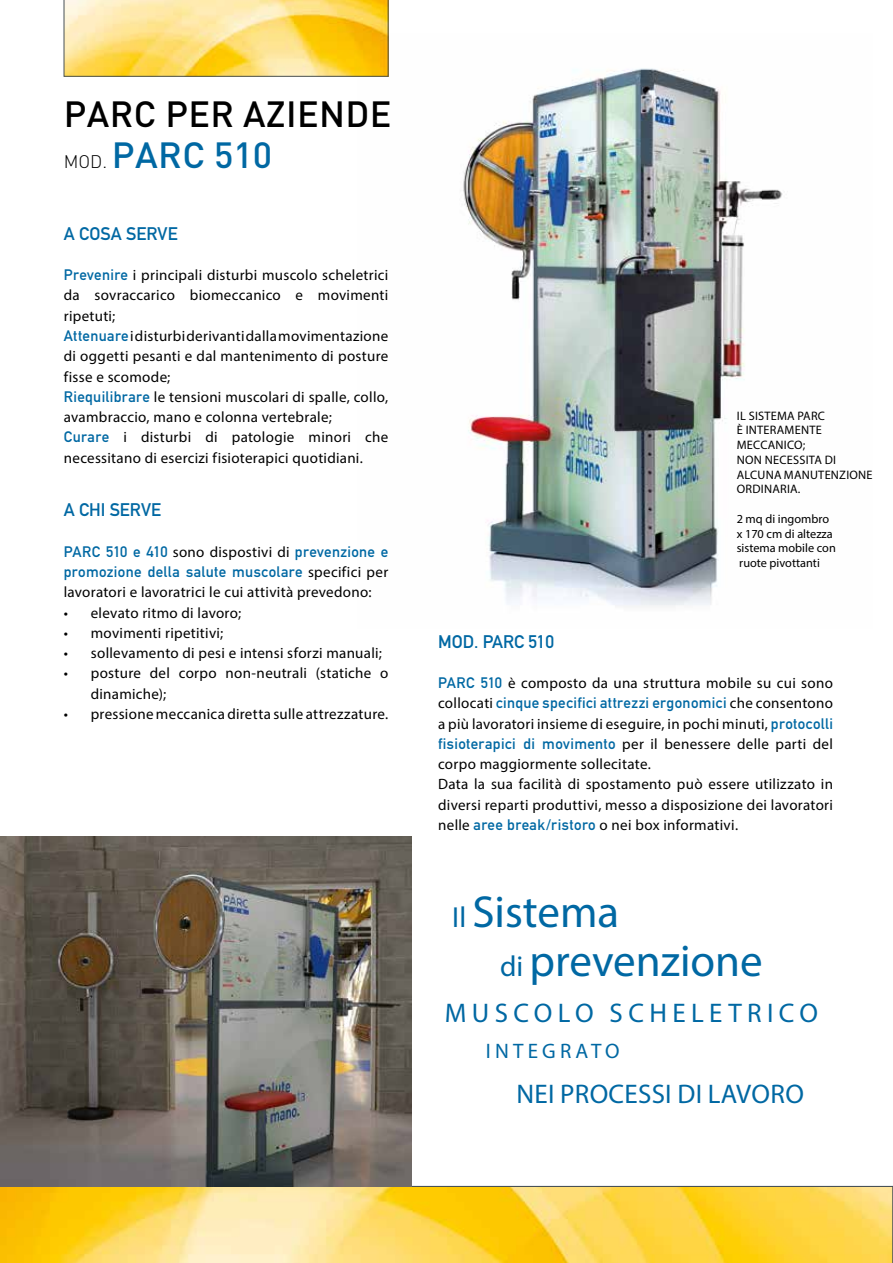
<style>
.page{position:relative;width:893px;height:1263px;background:#fff}
.page>*{position:absolute;margin:0;border:0;box-sizing:border-box;transform-origin:0 0}
.t1{font:45px "Myriad Pro";color:#0068a3}
.t2{font:500 36px "DIN Pro";letter-spacing:.01em;color:#000}
.t3{font:500 36px "DIN Pro";letter-spacing:.01em;color:#0068a3}
.t4{font:27px "Myriad Pro";letter-spacing:.01em;color:#0068a3}
.t5{font:27px "Myriad Pro";letter-spacing:.2em;color:#0068a3}
.t6{font:21px "Myriad Pro";letter-spacing:.2em;color:#0068a3}
.t7{font:700 18px "DIN Alternate";color:#0068a3}
.t8{font:15px/20.2px "Myriad Pro";letter-spacing:.02em;color:#000}
.t9{font:700 15px/20.2px "DIN Alternate";letter-spacing:.025em;color:#0068a3}
.t10{font:12.3px/14.7px "Myriad Pro";letter-spacing:.02em;color:#000}
.t11{font:12.3px/14.7px "Myriad Pro";color:#000}
.s1{font-weight:300;font-size:18px;color:#000}
.s2{font-family:"DIN Alternate";font-weight:700;color:#0068a3}
.s3{font-family:"Myriad Pro";font-weight:400;color:#000}
.s4{font-size:29.1px}
</style>
<div class="page">
<img style="left:388px;top:33px;width:395px;height:574px">
<svg style="left:0;top:1187px;width:892px;height:76px;background:#fdd64f"></svg>
<hr style="left:0;top:1186px;width:893px;height:1px;background:#485156">
<svg style="left:64px;top:0;width:324px;height:77px;background:#f9d86c"></svg>
<img style="left:0;top:836px;width:412px;height:350px">
<svg style="left:892px;top:1187px;width:1px;height:76px"></svg>
<h2 class="t2" style="left:64px;top:91px;width:329px">PARC PER AZIENDE</h2>
<h2 class="t3" style="left:64px;top:132px;width:210px"><span class="s1">MOD.</span> PARC 510</h2>
<p class="t7" style="left:64px;top:220px;width:115px">A COSA SERVE</p>
<p class="t8" style="left:64px;top:265px;width:326px"><span class="s2">Prevenire</span> i principali disturbi muscolo scheletrici da sovraccarico biomeccanico e movimenti ripetuti;<br><span class="s2">Attenuare</span> i disturbi derivanti dalla movimentazione di oggetti pesanti e dal mantenimento di posture fisse e scomode;<br><span class="s2">Riequilibrare</span> le tensioni muscolari di spalle, collo, avambraccio, mano e colonna vertebrale;<br><span class="s2">Curare</span> i disturbi di patologie minori che necessitano di esercizi fisioterapici quotidiani.</p>
<p class="t7" style="left:64px;top:496px;width:99px">A CHI SERVE</p>
<p class="t9" style="left:64px;top:540px;width:326px">PARC 510 e 410 <span class="s3">sono dispostivi di</span> prevenzione e promozione della salute muscolare <span class="s3">specifici per</span></p>
<p class="t8" style="left:64px;top:582px;width:309px">lavoratori e lavoratrici le cui attività prevedono:</p>
<p class="t8" style="left:64px;top:602px;width:179px">• elevato ritmo di lavoro;</p>
<p class="t8" style="left:64px;top:622px;width:161px">• movimenti ripetitivi;</p>
<p class="t8" style="left:64px;top:643px;width:320px">• sollevamento di pesi e intensi sforzi manuali;</p>
<p class="t8" style="left:91px;top:663px;width:299px;text-indent:-27px">• posture del corpo non-neutrali (statiche o dinamiche);</p>
<p class="t8" style="left:64px;top:703px;width:326px">• pressione meccanica diretta sulle attrezzature.</p>
<p class="t10" style="left:737px;top:408px;width:137px">IL SISTEMA PARC<br>È INTERAMENTE<br>MECCANICO;<br>NON NECESSITA DI<br>ALCUNA MANUTENZIONE<br>ORDINARIA.</p>
<p class="t11" style="left:737px;top:511px;width:101px">2 mq di ingombro x 170 cm di altezza sistema mobile con ruote pivottanti</p>
<p class="t7" style="left:438px;top:627px;width:118px">MOD. PARC 510</p>
<p class="t8" style="left:438px;top:673px;width:396px"><span class="s2">PARC 510</span> è composto da una struttura mobile su cui sono</p>
<p class="t9" style="left:438px;top:692px;width:396px"><span class="s3">collocati</span> cinque specifici attrezzi ergonomici <span class="s3">che consentono</span></p>
<p class="t8" style="left:438px;top:713px;width:396px">a più lavoratori insieme di eseguire, in pochi minuti, <span class="s2">protocolli fisioterapici di movimento</span> per il benessere delle parti del corpo maggiormente sollecitate.<br>Data la sua facilità di spostamento può essere utilizzato in diversi reparti produttivi, messo a disposizione dei lavoratori nelle <span class="s2">aree break/ristoro</span> o nei box informativi.</p>
<h1 class="t1" style="left:452px;top:884px;width:169px"><span class="s4">Il</span> Sistema</h1>
<h1 class="t1" style="left:500px;top:933px;width:264px"><span class="s4">di</span> prevenzione</h1>
<h3 class="t5" style="left:445px;top:996px;width:375px">MUSCOLO SCHELETRICO</h3>
<h3 class="t6" style="left:486px;top:1038px;width:135px">INTEGRATO</h3>
<h3 class="t4" style="left:516px;top:1078px;width:289px">NEI PROCESSI DI LAVORO</h3>
</div>
